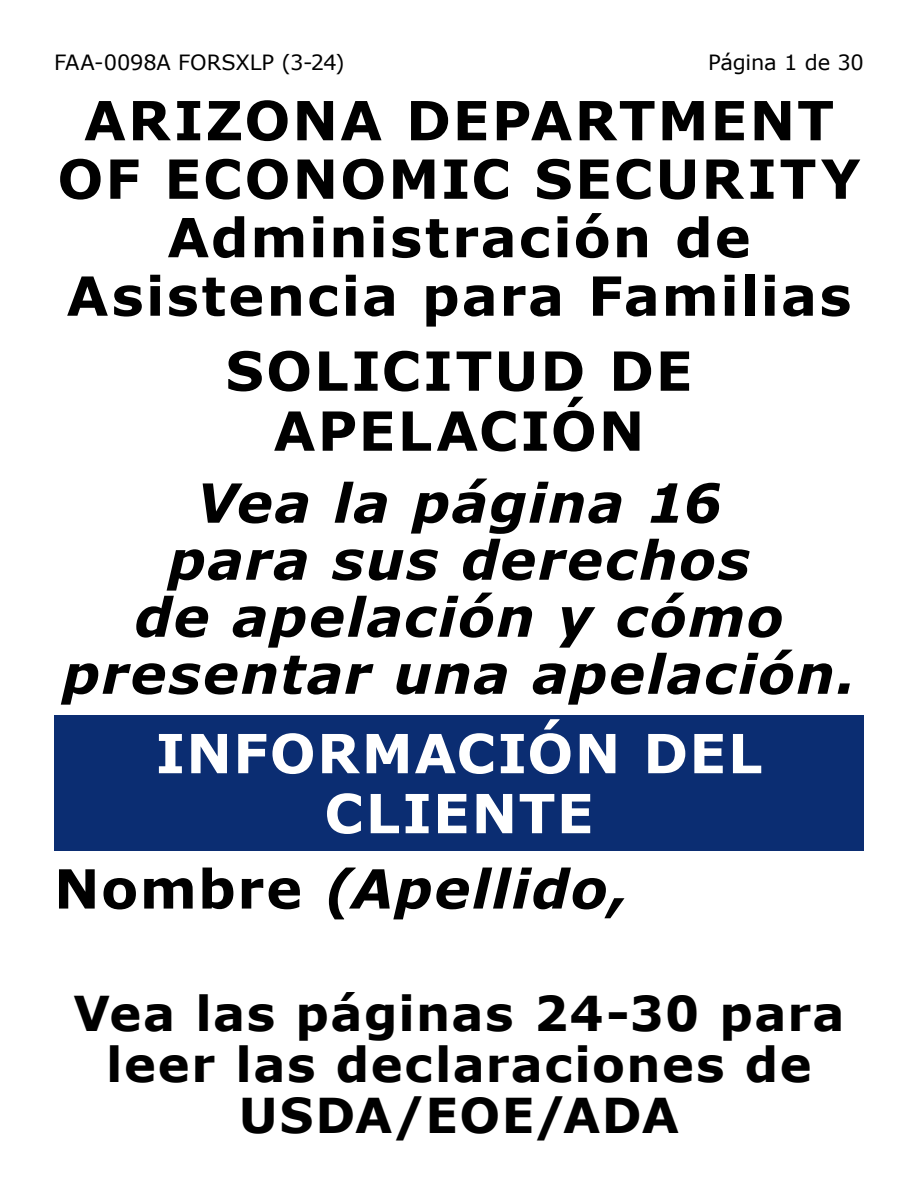
<style>
.page{position:relative;width:918px;height:1188px;background:#fff}
.page>*{position:absolute;margin:0;border:0;box-sizing:border-box;transform-origin:0 0}
.t1{font:700 54px/58.5px "Verdana";letter-spacing:.04em;color:#000;text-align:center}
.t2{font:italic 700 54px/57px "Verdana";letter-spacing:.025em;color:#000;text-align:center}
.t3{font:700 54px/60px "Verdana";letter-spacing:.025em;color:#fff;text-align:center}
.t4{font:700 48px/51px "Verdana";letter-spacing:.03em;color:#000;text-align:center}
.t5{font:21px "Verdana";letter-spacing:-.01em;color:#000}
.s1{font-style:normal}
</style>
<div class="page">
<div style="left:54px;top:715px;width:810px;height:135px;background:#0b2d72"></div>
<p class="t5" style="left:54px;top:48px;width:292px">FAA-0098A FORSXLP (3-24)</p>
<p class="t5" style="left:708px;top:48px;width:157px">Página 1 de 30</p>
<p class="t1" style="left:57px;top:90px;width:805px">ARIZONA DEPARTMENT<br>OF ECONOMIC SECURITY<br>Administración de<br>Asistencia para Familias</p>
<p class="t1" style="left:225px;top:340px;width:469px;line-height:60px">SOLICITUD DE<br>APELACIÓN</p>
<p class="t2" style="left:62px;top:473px;width:795px">Vea la página 16<br>para sus derechos<br>de apelación y cómo presentar una apelación.</p>
<p class="t3" style="left:156px;top:722px;width:608px">INFORMACIÓN DEL<br>CLIENTE</p>
<p class="t2" style="left:54px;top:859px;width:576px"><span class="s1">Nombre</span> (Apellido,</p>
<p class="t4" style="left:73px;top:987px;width:773px">Vea las páginas 24-30 para leer las declaraciones de<br>USDA/EOE/ADA</p>
</div>
